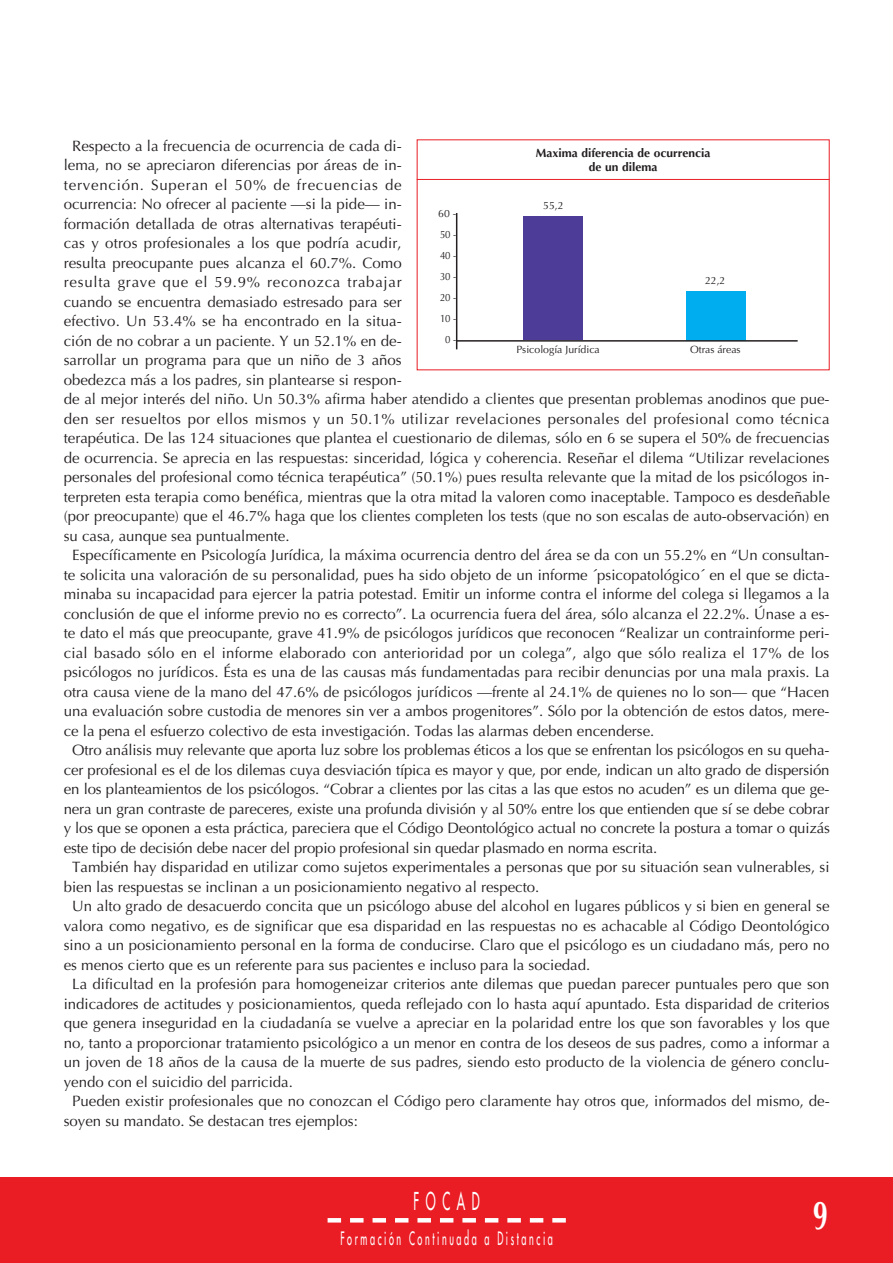
<style>
.page{position:relative;width:893px;height:1263px;background:#fff}
.page>*{position:absolute;margin:0;border:0;box-sizing:border-box;transform-origin:0 0}
.t1{font:700 40.5px "Optima";color:#fff;scale:.67 1}
.t2{font:24px "Futura";letter-spacing:.55em;color:#fff;scale:.5 1}
.t3{font:18px "Futura";letter-spacing:.29em;color:#fff;scale:.5 1}
.t4{font:15px "Optima";color:#231f20}
.t5{font:15px "Optima";letter-spacing:.025em;color:#231f20}
.t6{font:15px "Optima";letter-spacing:.05em;color:#231f20}
.t7{font:700 12px/14.7px "Optima";color:#231f20;text-align:center}
.t8{font:10.5px "Optima";color:#231f20}
.t9{font:10.5px/21px "Optima";letter-spacing:-.025em;color:#231f20;text-align:right}
</style>
<div class="page">
<div style="left:0;top:1178px;width:892px;height:85px;background:#ea1d25"></div>
<svg style="left:341px;top:1218px;width:203px;height:5px"></svg>
<div style="left:327px;top:1218px;width:14px;height:5px;background:#fff"></div>
<div style="left:552px;top:1218px;width:14px;height:5px;background:#fff"></div>
<div style="left:523px;top:216px;width:59px;height:124px;background:#4d3c98"></div>
<div style="left:686px;top:291px;width:59px;height:50px;background:#00aeef"></div>
<hr style="left:417px;top:179px;width:412px;height:1px;background:#ea1d25">
<hr style="left:456px;top:213px;width:1px;height:136px;background:#231f20">
<hr style="left:456px;top:340px;width:341px;height:2px;background:#231f20">
<p class="t4" style="left:72px;top:139px;width:331px">Respecto a la frecuencia de ocurrencia de cada di-</p>
<p class="t4" style="left:64px;top:159px;width:339px">lema, no se apreciaron diferencias por áreas de in-</p>
<p class="t6" style="left:64px;top:178px;width:339px">tervención. Superan el 50% de frecuencias de</p>
<p class="t4" style="left:64px;top:198px;width:339px">ocurrencia: No ofrecer al paciente —si la pide— in-</p>
<p class="t4" style="left:64px;top:217px;width:339px">formación detallada de otras alternativas terapéuti-</p>
<p class="t4" style="left:64px;top:237px;width:339px">cas y otros profesionales a los que podría acudir,</p>
<p class="t4" style="left:64px;top:256px;width:339px">resulta preocupante pues alcanza el 60.7%. Como</p>
<p class="t6" style="left:64px;top:276px;width:339px">resulta grave que el 59.9% reconozca trabajar</p>
<p class="t4" style="left:64px;top:295px;width:339px">cuando se encuentra demasiado estresado para ser</p>
<p class="t4" style="left:64px;top:315px;width:339px">efectivo. Un 53.4% se ha encontrado en la situa-</p>
<p class="t4" style="left:64px;top:334px;width:339px">ción de no cobrar a un paciente. Y un 52.1% en de-</p>
<p class="t4" style="left:64px;top:354px;width:339px">sarrollar un programa para que un niño de 3 años</p>
<p class="t4" style="left:64px;top:373px;width:339px">obedezca más a los padres, sin plantearse si respon-</p>
<p class="t4" style="left:64px;top:393px;width:767px">de al mejor interés del niño. Un 50.3% afirma haber atendido a clientes que presentan problemas anodinos que pue-</p>
<p class="t5" style="left:64px;top:412px;width:767px">den ser resueltos por ellos mismos y un 50.1% utilizar revelaciones personales del profesional como técnica</p>
<p class="t4" style="left:64px;top:432px;width:767px">terapéutica. De las 124 situaciones que plantea el cuestionario de dilemas, sólo en 6 se supera el 50% de frecuencias</p>
<p class="t4" style="left:64px;top:451px;width:767px">de ocurrencia. Se aprecia en las respuestas: sinceridad, lógica y coherencia. Reseñar el dilema “Utilizar revelaciones</p>
<p class="t4" style="left:64px;top:471px;width:767px">personales del profesional como técnica terapéutica” (50.1%) pues resulta relevante que la mitad de los psicólogos in-</p>
<p class="t4" style="left:64px;top:490px;width:767px">terpreten esta terapia como benéfica, mientras que la otra mitad la valoren como inaceptable. Tampoco es desdeñable</p>
<p class="t4" style="left:64px;top:510px;width:767px">(por preocupante) que el 46.7% haga que los clientes completen los tests (que no son escalas de auto-observación) en</p>
<p class="t4" style="left:64px;top:529px;width:227px">su casa, aunque sea puntualmente.</p>
<p class="t4" style="left:72px;top:549px;width:758px">Específicamente en Psicología Jurídica, la máxima ocurrencia dentro del área se da con un 55.2% en “Un consultan-</p>
<p class="t4" style="left:64px;top:568px;width:767px">te solicita una valoración de su personalidad, pues ha sido objeto de un informe ´psicopatológico´ en el que se dicta-</p>
<p class="t4" style="left:64px;top:588px;width:767px">minaba su incapacidad para ejercer la patria potestad. Emitir un informe contra el informe del colega si llegamos a la</p>
<p class="t4" style="left:64px;top:607px;width:767px">conclusión de que el informe previo no es correcto”. La ocurrencia fuera del área, sólo alcanza el 22.2%. Únase a es-</p>
<p class="t4" style="left:64px;top:627px;width:767px">te dato el más que preocupante, grave 41.9% de psicólogos jurídicos que reconocen “Realizar un contrainforme peri-</p>
<p class="t4" style="left:64px;top:646px;width:767px">cial basado sólo en el informe elaborado con anterioridad por un colega”, algo que sólo realiza el 17% de los</p>
<p class="t4" style="left:64px;top:666px;width:767px">psicólogos no jurídicos. Ésta es una de las causas más fundamentadas para recibir denuncias por una mala praxis. La</p>
<p class="t4" style="left:64px;top:685px;width:767px">otra causa viene de la mano del 47.6% de psicólogos jurídicos —frente al 24.1% de quienes no lo son— que “Hacen</p>
<p class="t4" style="left:64px;top:705px;width:767px">una evaluación sobre custodia de menores sin ver a ambos progenitores”. Sólo por la obtención de estos datos, mere-</p>
<p class="t4" style="left:64px;top:724px;width:592px">ce la pena el esfuerzo colectivo de esta investigación. Todas las alarmas deben encenderse.</p>
<p class="t4" style="left:72px;top:744px;width:758px">Otro análisis muy relevante que aporta luz sobre los problemas éticos a los que se enfrentan los psicólogos en su queha-</p>
<p class="t4" style="left:64px;top:763px;width:767px">cer profesional es el de los dilemas cuya desviación típica es mayor y que, por ende, indican un alto grado de dispersión</p>
<p class="t4" style="left:64px;top:783px;width:767px">en los planteamientos de los psicólogos. “Cobrar a clientes por las citas a las que estos no acuden” es un dilema que ge-</p>
<p class="t4" style="left:64px;top:802px;width:767px">nera un gran contraste de pareceres, existe una profunda división y al 50% entre los que entienden que sí se debe cobrar</p>
<p class="t4" style="left:64px;top:822px;width:767px">y los que se oponen a esta práctica, pareciera que el Código Deontológico actual no concrete la postura a tomar o quizás</p>
<p class="t4" style="left:64px;top:841px;width:595px">este tipo de decisión debe nacer del propio profesional sin quedar plasmado en norma escrita.</p>
<p class="t4" style="left:72px;top:861px;width:758px">También hay disparidad en utilizar como sujetos experimentales a personas que por su situación sean vulnerables, si</p>
<p class="t4" style="left:64px;top:880px;width:477px">bien las respuestas se inclinan a un posicionamiento negativo al respecto.</p>
<p class="t4" style="left:72px;top:900px;width:758px">Un alto grado de desacuerdo concita que un psicólogo abuse del alcohol en lugares públicos y si bien en general se</p>
<p class="t4" style="left:64px;top:919px;width:767px">valora como negativo, es de significar que esa disparidad en las respuestas no es achacable al Código Deontológico</p>
<p class="t4" style="left:64px;top:939px;width:767px">sino a un posicionamiento personal en la forma de conducirse. Claro que el psicólogo es un ciudadano más, pero no</p>
<p class="t4" style="left:64px;top:958px;width:528px">es menos cierto que es un referente para sus pacientes e incluso para la sociedad.</p>
<p class="t4" style="left:72px;top:978px;width:758px">La dificultad en la profesión para homogeneizar criterios ante dilemas que puedan parecer puntuales pero que son</p>
<p class="t4" style="left:64px;top:997px;width:767px">indicadores de actitudes y posicionamientos, queda reflejado con lo hasta aquí apuntado. Esta disparidad de criterios</p>
<p class="t4" style="left:64px;top:1017px;width:767px">que genera inseguridad en la ciudadanía se vuelve a apreciar en la polaridad entre los que son favorables y los que</p>
<p class="t4" style="left:64px;top:1036px;width:767px">no, tanto a proporcionar tratamiento psicológico a un menor en contra de los deseos de sus padres, como a informar a</p>
<p class="t4" style="left:64px;top:1056px;width:767px">un joven de 18 años de la causa de la muerte de sus padres, siendo esto producto de la violencia de género conclu-</p>
<p class="t4" style="left:64px;top:1075px;width:230px">yendo con el suicidio del parricida.</p>
<p class="t4" style="left:72px;top:1095px;width:758px">Pueden existir profesionales que no conozcan el Código pero claramente hay otros que, informados del mismo, de-</p>
<p class="t4" style="left:64px;top:1114px;width:295px">soyen su mandato. Se destacan tres ejemplos:</p>
<p class="t7" style="left:536px;top:146px;width:176px">Maxima diferencia de ocurrencia de un dilema</p>
<p class="t8" style="left:543px;top:201px;width:22px">55,2</p>
<p class="t9" style="left:438px;top:204px;width:20px">60 -<br>50 -<br>40 -<br>30 -<br>20 -<br>10 -<br>0 -</p>
<p class="t8" style="left:705px;top:276px;width:22px">22,2</p>
<p class="t8" style="left:516px;top:345px;width:85px">Psicología Jurídica</p>
<p class="t8" style="left:690px;top:345px;width:52px">Otras áreas</p>
<h2 class="t2" style="left:413px;top:1189px;width:134px">FOCAD</h2>
<p class="t3" style="left:340px;top:1230px;width:426px">Formación Continuada a Distancia</p>
<h1 class="t1" style="left:813px;top:1199px;width:24px">9</h1>
</div>
